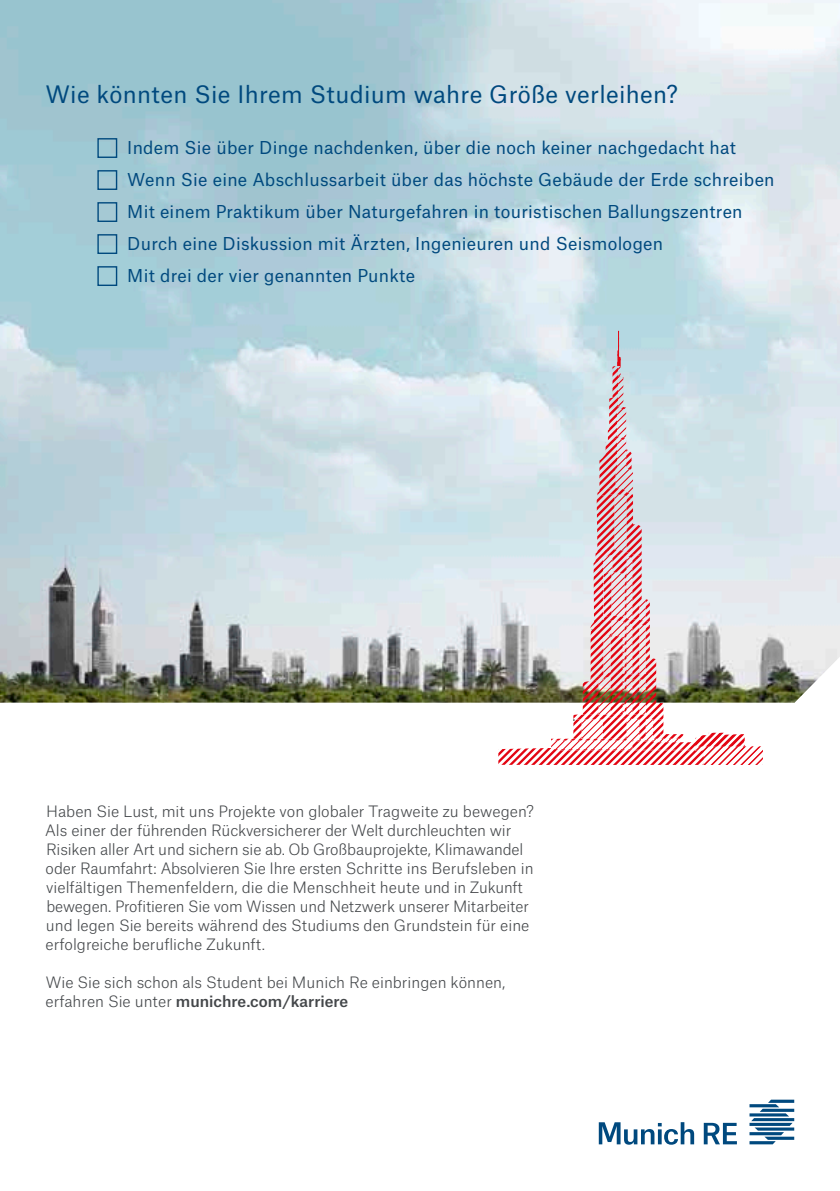
<style>
.page{position:relative;width:840px;height:1191px;background:#fff}
.page>*{position:absolute;margin:0;border:0;box-sizing:border-box;transform-origin:0 0}
.t1{font:23px "Munich Re";letter-spacing:.015em;color:#00497e}
.t2{font:17px/32px "Munich Re";letter-spacing:.015em;color:#00497e}
.t3{font:300 15px/19px "Munich Re";color:#434649}
.s1{font-weight:500}
</style>
<div class="page">
<svg style="left:703px;top:1122px;width:33px;height:22px"></svg>
<svg style="left:598px;top:1122px;width:95px;height:22px"></svg>
<svg style="left:749px;top:1099px;width:44px;height:45px"></svg>
<img style="left:0;top:0;width:839px;height:702px">
<svg style="left:550px;top:331px;width:212px;height:372px;background:#cddde2"></svg>
<svg style="left:498px;top:366px;width:226px;height:399px;background:#d6cbcf"></svg>
<svg style="left:616px;top:331px;width:4px;height:35px"></svg>
<svg style="left:695px;top:733px;width:67px;height:32px"></svg>
<div style="left:97px;top:138px;width:20px;height:20px;border:1px solid #00497e"></div>
<div style="left:97px;top:170px;width:20px;height:20px;border:1px solid #00497e"></div>
<div style="left:97px;top:202px;width:20px;height:20px;border:1px solid #00497e"></div>
<div style="left:97px;top:234px;width:20px;height:20px;border:1px solid #00497e"></div>
<div style="left:97px;top:266px;width:20px;height:20px;border:1px solid #00497e"></div>
<h1 class="t1" style="left:45px;top:76px;width:634px">Wie könnten Sie Ihrem Studium wahre Größe verleihen?</h1>
<p class="t2" style="left:127px;top:130px;width:648px">Indem Sie über Dinge nachdenken, über die noch keiner nachgedacht hat Wenn Sie eine Abschlussarbeit über das höchste Gebäude der Erde schreiben Mit einem Praktikum über Naturgefahren in touristischen Ballungszentren Durch eine Diskussion mit Ärzten, Ingenieuren und Seismologen<br>Mit drei der vier genannten Punkte</p>
<p class="t3" style="left:45px;top:800px;width:490px">Haben Sie Lust, mit uns Projekte von globaler Tragweite zu bewegen?<br>Als einer der führenden Rückversicherer der Welt durchleuchten wir Risiken aller Art und sichern sie ab. Ob Großbauprojekte, Klimawandel oder Raumfahrt: Absolvieren Sie Ihre ersten Schritte ins Berufsleben in vielfältigen Themenfeldern, die die Menschheit heute und in Zukunft bewegen. Profitieren Sie vom Wissen und Netzwerk unserer Mitarbeiter und legen Sie bereits während des Studiums den Grundstein für eine erfolgreiche berufliche Zukunft.</p>
<p class="t3" style="left:46px;top:971px;width:461px">Wie Sie sich schon als Student bei Munich Re einbringen können, erfahren Sie unter <span class="s1">munichre.com/karriere</span></p>
</div>
